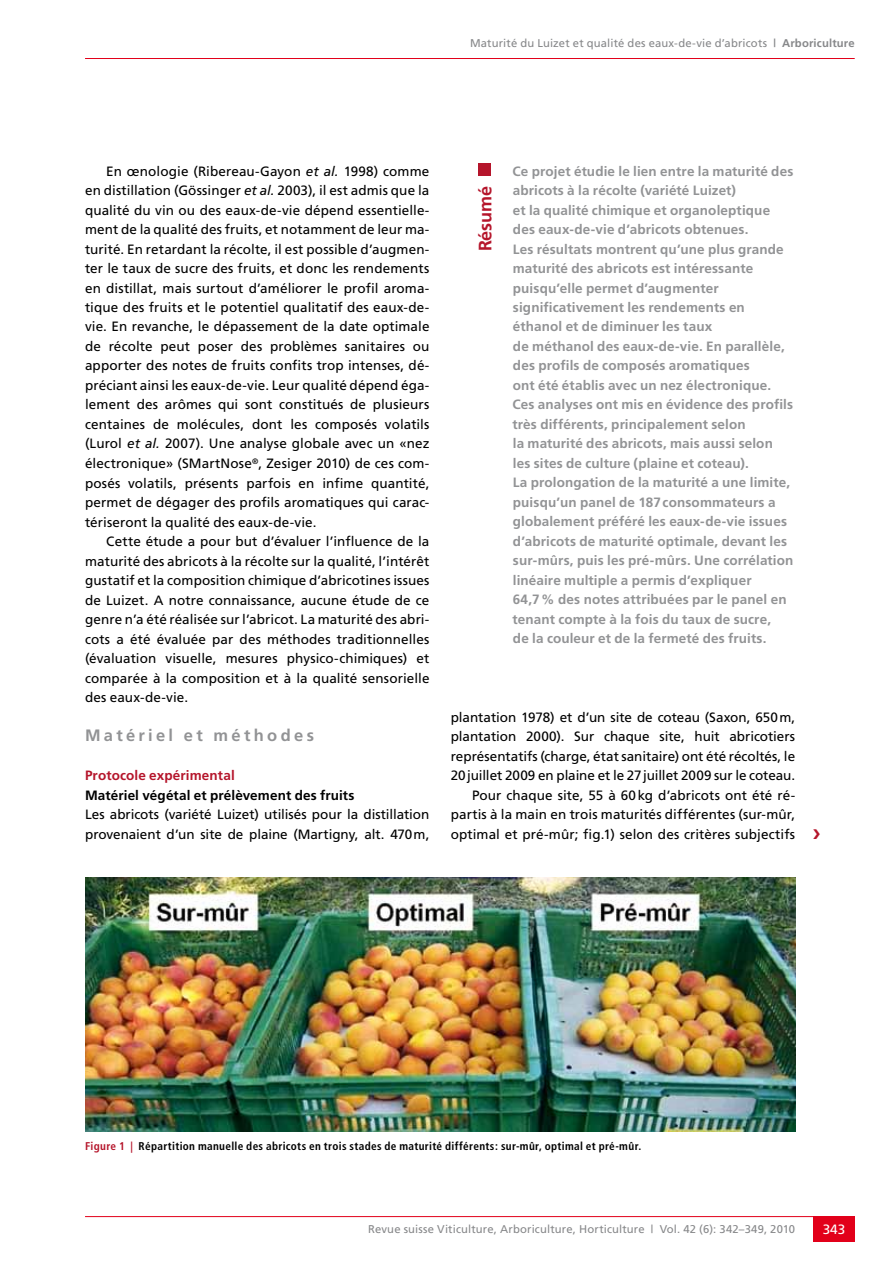
<style>
.page{position:relative;width:893px;height:1263px;background:#fff}
.page>*{position:absolute;margin:0;border:0;box-sizing:border-box;transform-origin:0 0}
.t1{font:700 18px "Frutiger";letter-spacing:-.005em;color:#b5152b}
.t2{font:700 16.5px "Frutiger";letter-spacing:.2em;color:#929395}
.t3{font:13.5px/19.5px "Frutiger";color:#000;text-align:justify}
.t4{font:700 13.5px/19.5px "Frutiger";letter-spacing:.01em;color:#929395}
.t5{font:700 13.5px "Frutiger";letter-spacing:.01em;color:#000}
.t6{font:700 13.5px "Frutiger";letter-spacing:.01em;color:#b5152b}
.t7{font:13.5px "Frutiger";color:#fff}
.t8{font:11.25px "Frutiger";letter-spacing:.015em;color:#87888a}
.t9{font:700 condensed 11.25px "Frutiger";letter-spacing:.03em;color:#000}
.s1{font-weight:700}
.s2{font-style:italic}
.s3{color:#b5152b}
</style>
<div class="page">
<hr style="left:85px;top:58px;width:770px;height:1px;background:#e2001a">
<hr style="left:85px;top:1216px;width:770px;height:1px;background:#e2001a">
<div style="left:813px;top:1216px;width:42px;height:26px;background:#e2001a"></div>
<div style="left:478px;top:163px;width:13px;height:13px;background:#b5152b"></div>
<img style="left:85px;top:878px;width:710px;height:253px">
<p class="t8" style="left:470px;top:37px;width:386px">Maturité du Luizet et qualité des eaux-de-vie d’abricots <span class="s1">| Arboriculture</span></p>
<p class="t3" style="left:85px;top:161px;width:346px;text-indent:21px">En œnologie (Ribereau-Gayon <span class="s2">et al.</span> 1998) comme en distillation (Gössinger <span class="s2">et al.</span> 2003), il est admis que la qualité du vin ou des eaux-de-vie dépend essentielle&shy;ment de la qualité des fruits, et notamment de leur ma&shy;turité. En retardant la récolte, il est possible d’augmen&shy;ter le taux de sucre des fruits, et donc les rendements en distillat, mais surtout d’améliorer le profil aroma&shy;tique des fruits et le potentiel qualitatif des eaux-de&shy;vie. En revanche, le dépassement de la date optimale de récolte peut poser des problèmes sanitaires ou apporter des notes de fruits confits trop intenses, dé&shy;préciant ainsi les eaux-de-vie. Leur qualité dépend éga&shy;lement des arômes qui sont constitués de plusieurs centaines de molécules, dont les composés volatils (Lurol <span class="s2">et al.</span> 2007). Une analyse globale avec un «nez électronique» (SMartNose<sup>®</sup>, Zesiger 2010) de ces com&shy;posés volatils, présents parfois en infime quantité, permet de dégager des profils aromatiques qui carac&shy;tériseront la qualité des eaux-de-vie.</p>
<p class="t3" style="left:85px;top:531px;width:346px;text-indent:21px">Cette étude a pour but d’évaluer l’influence de la maturité des abricots à la récolte sur la qualité, l’intérêt gustatif et la composition chimique d’abricotines issues de Luizet. A notre connaissance, aucune étude de ce genre n’a été réalisée sur l’abricot. La maturité des abri&shy;cots a été évaluée par des méthodes traditionnelles (évaluation visuelle, mesures physico-chimiques) et comparée à la composition et à la qualité sensorielle des eaux-de-vie.</p>
<p class="t2" style="left:85px;top:726px;width:231px">Matériel et méthodes</p>
<p class="t6" style="left:85px;top:767px;width:151px">Protocole expérimental</p>
<p class="t5" style="left:85px;top:787px;width:271px">Matériel végétal et prélèvement des fruits</p>
<p class="t3" style="left:85px;top:804px;width:346px">Les abricots (variété Luizet) utilisés pour la distillation provenaient d’un site de plaine (Martigny, alt. 470m,</p>
<h1 class="t1" style="left:474px;top:251px;width:67px;rotate:-90deg">Résumé</h1>
<p class="t4" style="left:512px;top:161px;width:282px">Ce projet étudie le lien entre la maturité des abricots à la récolte (variété Luizet)<br>et la qualité chimique et organoleptique des eaux-de-vie d’abricots obtenues.<br>Les résultats montrent qu’une plus grande maturité des abricots est intéressante puisqu’elle permet d’augmenter significativement les rendements en éthanol et de diminuer les taux<br>de méthanol des eaux-de-vie. En parallèle, des profils de composés aromatiques<br>ont été établis avec un nez électronique.<br>Ces analyses ont mis en évidence des profils très différents, principalement selon<br>la maturité des abricots, mais aussi selon<br>les sites de culture (plaine et coteau).<br>La prolongation de la maturité a une limite, puisqu’un panel de 187consommateurs a globalement préféré les eaux-de-vie issues d’abricots de maturité optimale, devant les sur-mûrs, puis les pré-mûrs. Une corrélation linéaire multiple a permis d’expliquer 64,7% des notes attribuées par le panel en tenant compte à la fois du taux de sucre,<br>de la couleur et de la fermeté des fruits.</p>
<p class="t3" style="left:451px;top:707px;width:346px;text-align:right">plantation 1978) et d’un site de coteau (Saxon, 650m, plantation 2000). Sur chaque site, huit abricotiers représentatifs (charge, état sanitaire) ont été récoltés, le 20juillet 2009 en plaine et le 27juillet 2009 sur le coteau.<br>Pour chaque site, 55 à 60kg d’abricots ont été ré&shy;partis à la main en trois maturités différentes (sur-mûr, optimal et pré-mûr; fig.1) selon des critères subjectifs</p>
<p class="t9" style="left:85px;top:1140px;width:558px"><span class="s3">Figure 1 |</span> Répartition manuelle des abricots en trois stades de maturité différents: sur-mûr, optimal et pré-mûr.</p>
<p class="t8" style="left:368px;top:1223px;width:429px">Revue suisse Viticulture, Arboriculture, Horticulture | Vol. 42 (6): 342–349, 2010</p>
<p class="t7" style="left:823px;top:1221px;width:24px">343</p>
</div>
